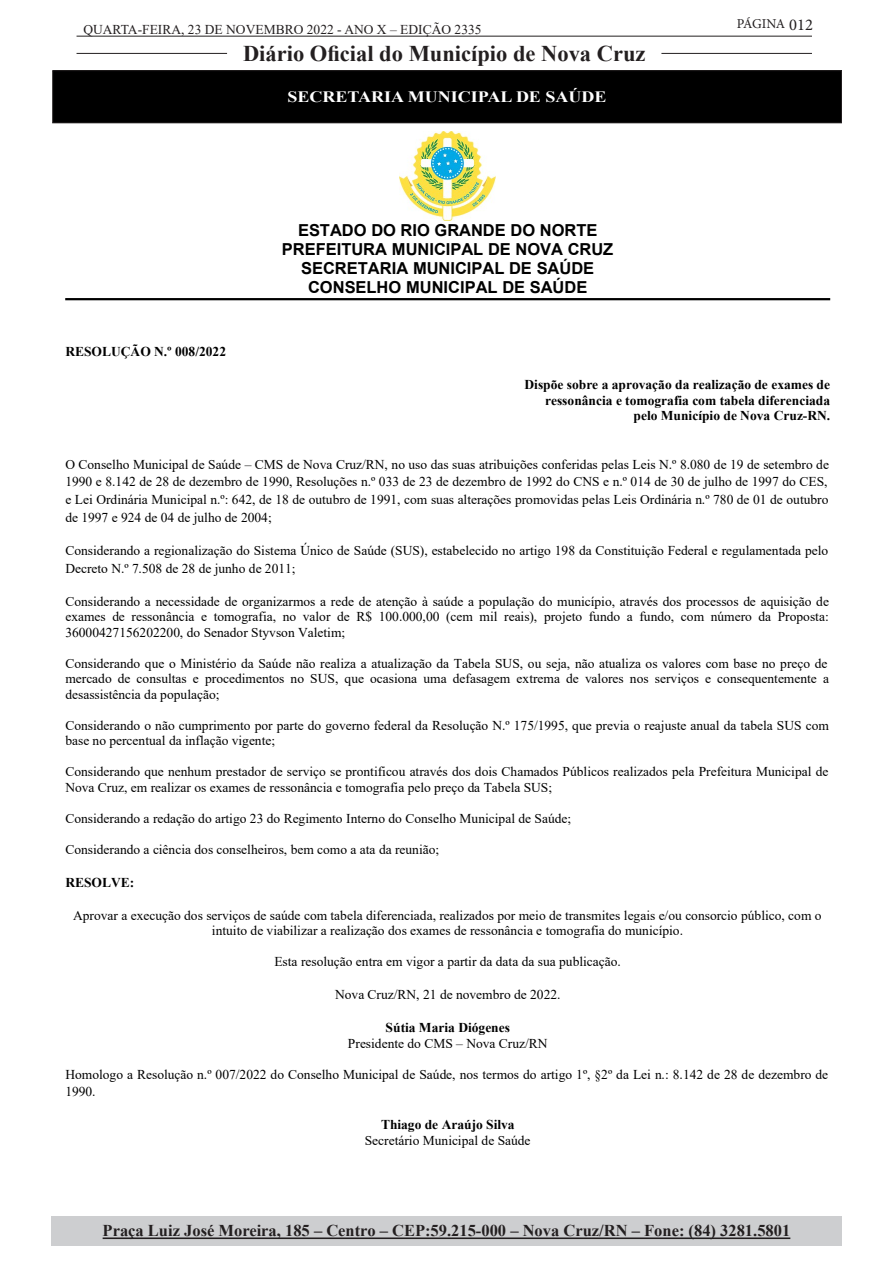
<style>
.page{position:relative;width:893px;height:1263px;background:#fff}
.page>*{position:absolute;margin:0;border:0;box-sizing:border-box;transform-origin:0 0}
.t1{font:700 22.5px "Times New Roman";color:#231f20}
.t2{font:700 16.5px/19px "Arial";letter-spacing:-.005em;color:#000;text-align:center}
.t3{font:700 16.5px "Times New Roman";color:#231f20}
.t4{font:700 15.75px "Times New Roman";color:#fff;scale:1.14 1}
.t5{font:13.5px/17.9px "Times New Roman";color:#000}
.t6{font:700 13.5px/15.6px "Times New Roman";color:#000;text-align:right}
.t7{font:13.5px "Times New Roman";color:#231f20}
.t8{font:13.5px "Minion Pro";letter-spacing:-.03em;color:#231f20}
.s1{font-size:16.5px}
</style>
<div class="page">
<hr style="left:77px;top:36px;width:735px;height:1px;background:#231f20">
<hr style="left:77px;top:53px;width:150px;height:1px;background:#231f20">
<hr style="left:661px;top:53px;width:151px;height:1px;background:#231f20">
<div style="left:51px;top:1216px;width:791px;height:29px;background:#cdced0"></div>
<hr style="left:103px;top:1237px;width:687px;height:2px;background:#231f20">
<img style="left:400px;top:132px;width:95px;height:89px">
<hr style="left:65px;top:298px;width:765px;height:2px;background:#000">
<div style="left:53px;top:71px;width:788px;height:52px;background:#000"></div>
<div style="left:52px;top:70px;width:790px;height:53px;border:1px solid #231f20"></div>
<p class="t7" style="left:83px;top:20px;width:400px">QUARTA-FEIRA, 23 DE NOVEMBRO 2022 - ANO X – EDIÇÃO 2335</p>
<h1 class="t1" style="left:243px;top:37px;width:404px">Diário Oficial do Município de Nova Cruz</h1>
<p class="t4" style="left:288px;top:85px;width:281px">SECRETARIA MUNICIPAL DE SAÚDE</p>
<p class="t6" style="left:65px;top:344px;width:162px">RESOLUÇÃO N.º 008/2022</p>
<p class="t2" style="left:282px;top:221px;width:333px">ESTADO DO RIO GRANDE DO NORTE<br>PREFEITURA MUNICIPAL DE NOVA CRUZ<br>SECRETARIA MUNICIPAL DE SAÚDE<br>CONSELHO MUNICIPAL DE SAÚDE</p>
<p class="t8" style="left:737px;top:15px;width:78px">PÁGINA <span class="s1">012</span></p>
<p class="t6" style="left:525px;top:377px;width:307px">Dispõe sobre a aprovação da realização de exames de ressonância e tomografia com tabela diferenciada pelo Município de Nova Cruz-RN.</p>
<p class="t5" style="left:65px;top:455px;width:765px;text-align:justify">O Conselho Municipal de Saúde – CMS de Nova Cruz/RN, no uso das suas atribuições conferidas pelas Leis N.º 8.080 de 19 de setembro de 1990 e 8.142 de 28 de dezembro de 1990, Resoluções n.º 033 de 23 de dezembro de 1992 do CNS e n.º 014 de 30 de julho de 1997 do CES, e Lei Ordinária Municipal n.º: 642, de 18 de outubro de 1991, com suas alterações promovidas pelas Leis Ordinária n.º 780 de 01 de outubro de 1997 e 924 de 04 de julho de 2004;</p>
<p class="t5" style="left:65px;top:541px;width:764px">Considerando a regionalização do Sistema Único de Saúde (SUS), estabelecido no artigo 198 da Constituição Federal e regulamentada pelo<br>Decreto N.º 7.508 de 28 de junho de 2011;</p>
<p class="t5" style="left:65px;top:593px;width:765px;line-height:15.5px;text-align:justify">Considerando a necessidade de organizarmos a rede de atenção à saúde a população do município, através dos processos de aquisição de exames de ressonância e tomografia, no valor de R$ 100.000,00 (cem mil reais), projeto fundo a fundo, com número da Proposta:<br>36000427156202200, do Senador Styvson Valetim;</p>
<p class="t5" style="left:65px;top:655px;width:765px;line-height:15.6px;text-align:justify">Considerando que o Ministério da Saúde não realiza a atualização da Tabela SUS, ou seja, não atualiza os valores com base no preço de mercado de consultas e procedimentos no SUS, que ocasiona uma defasagem extrema de valores nos serviços e consequentemente a desassistência da população;</p>
<p class="t5" style="left:65px;top:718px;width:765px;line-height:15.5px">Considerando o não cumprimento por parte do governo federal da Resolução N.º 175/1995, que previa o reajuste anual da tabela SUS com base no percentual da inflação vigente;</p>
<p class="t5" style="left:65px;top:764px;width:765px;line-height:15.6px">Considerando que nenhum prestador de serviço se prontificou através dos dois Chamados Públicos realizados pela Prefeitura Municipal de<br>Nova Cruz, em realizar os exames de ressonância e tomografia pelo preço da Tabela SUS;</p>
<p class="t5" style="left:65px;top:810px;width:507px">Considerando a redação do artigo 23 do Regimento Interno do Conselho Municipal de Saúde;</p>
<p class="t5" style="left:65px;top:841px;width:375px">Considerando a ciência dos conselheiros, bem como a ata da reunião;</p>
<p class="t6" style="left:65px;top:875px;width:70px">RESOLVE:</p>
<p class="t5" style="left:73px;top:907px;width:750px;line-height:15.5px;text-align:center">Aprovar a execução dos serviços de saúde com tabela diferenciada, realizados por meio de transmites legais e/ou consorcio público, com o intuito de viabilizar a realização dos exames de ressonância e tomografia do município.</p>
<p class="t5" style="left:274px;top:953px;width:348px">Esta resolução entra em vigor a partir da data da sua publicação.</p>
<p class="t5" style="left:335px;top:986px;width:227px">Nova Cruz/RN, 21 de novembro de 2022.</p>
<p class="t6" style="left:386px;top:1020px;width:126px">Sútia Maria Diógenes</p>
<p class="t5" style="left:348px;top:1034px;width:201px">Presidente do CMS – Nova Cruz/RN</p>
<p class="t5" style="left:65px;top:1065px;width:764px">Homologo a Resolução n.º 007/2022 do Conselho Municipal de Saúde, nos termos do artigo 1º, §2º da Lei n.: 8.142 de 28 de dezembro de<br>1990.</p>
<p class="t6" style="left:381px;top:1117px;width:135px">Thiago de Araújo Silva</p>
<p class="t5" style="left:365px;top:1131px;width:167px">Secretário Municipal de Saúde</p>
<p class="t3" style="left:103px;top:1219px;width:689px">Praça Luiz José Moreira, 185 – Centro – CEP:59.215-000 – Nova Cruz/RN – Fone: (84) 3281.5801</p>
</div>
